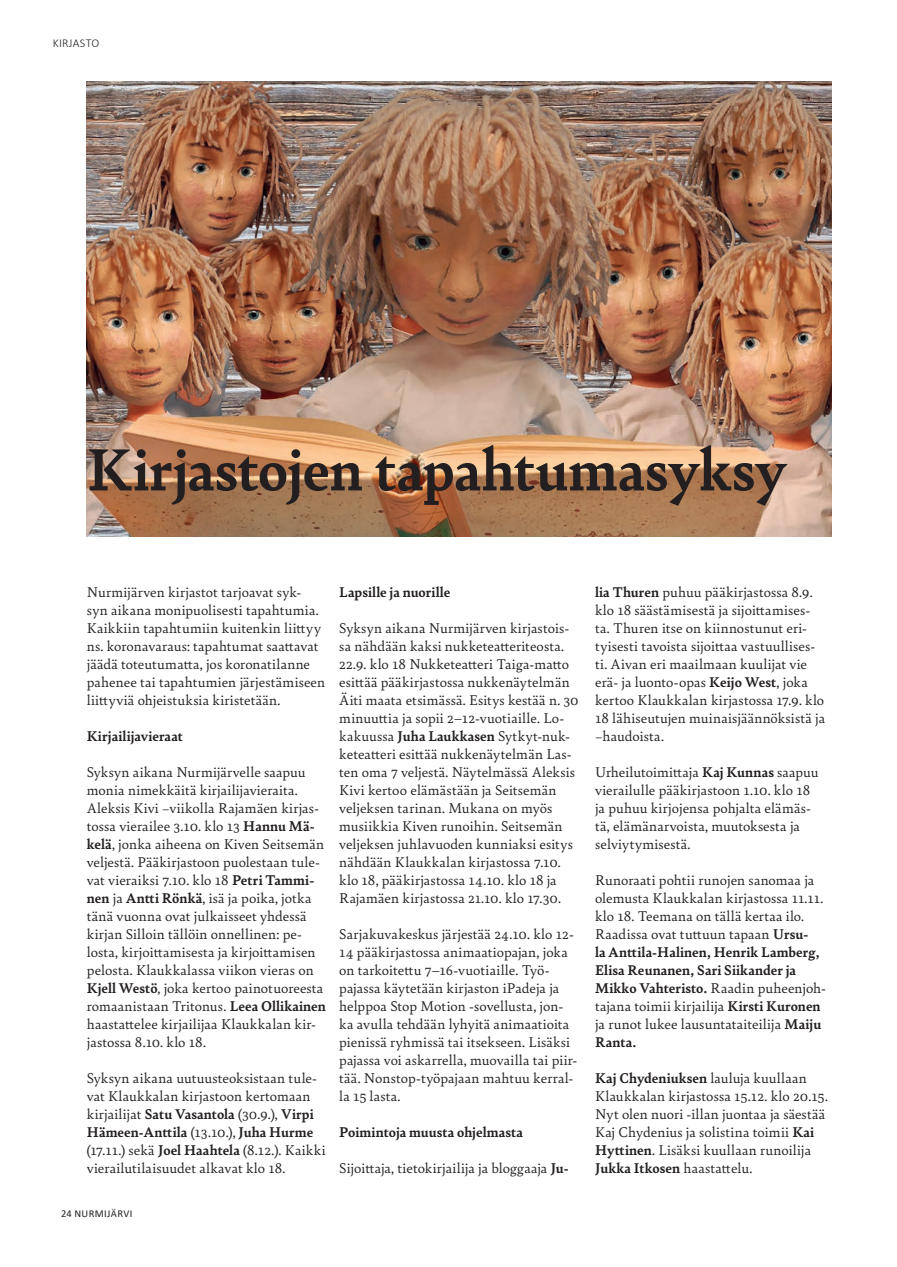
<style>
.page{position:relative;width:897px;height:1267px;background:#fff}
.page>*{position:absolute;margin:0;border:0;box-sizing:border-box;transform-origin:0 0}
.Sisällysluettelo{font:700 63px "Bely";letter-spacing:-.005em;color:#231f20}
.Sisällysluettelo-2{font:15px/18px "Bely";letter-spacing:.01em;color:#231f20}
.Sisällysluettelo-3{font:700 15px "Bely";letter-spacing:.01em;color:#231f20}
.Sisällysluettelo-4{font:300 12px "Calibri";letter-spacing:.015em;color:#231f20}
.t1{font:10.5px "Calibri";letter-spacing:.04em;color:#231f20}
.s1{font-weight:700}
.s2{font-style:italic;font-size:16.5px}
</style>
<div class="page">
<img style="left:87px;top:82px;width:744px;height:454px">
<p class="Sisällysluettelo-4" style="left:53px;top:35px;width:48px">KIRJASTO</p>
<p class="Sisällysluettelo" style="left:87px;top:425px;width:701px">Kirjastojen tapahtumasyksy</p>
<p class="Sisällysluettelo-2" style="left:87px;top:582px;width:240px">Nurmijärven kirjastot tarjoavat syk&shy;syn aikana monipuolisesti tapahtumia.<br>Kaikkiin tapahtumiin kuitenkin liittyy ns. koronavaraus: tapahtumat saattavat jäädä toteutumatta, jos koronatilanne pahenee tai tapahtumien järjestämiseen liittyviä ohjeistuksia kiristetään.</p>
<p class="Sisällysluettelo-3" style="left:87px;top:725px;width:97px">Kirjailijavieraat</p>
<p class="Sisällysluettelo-2" style="left:87px;top:762px;width:240px">Syksyn aikana Nurmijärvelle saapuu monia nimekkäitä kirjailijavieraita.<br>Aleksis Kivi –viikolla Rajamäen kirjas&shy;tossa vierailee 3.10. klo 13 <span class="s1">Hannu Mä&shy;kelä</span>, jonka aiheena on Kiven Seitsemän veljestä. Pääkirjastoon puolestaan tule&shy;vat vieraiksi 7.10. klo 18 <span class="s1">Petri Tammi&shy;nen</span> ja <span class="s1">Antti Rönkä</span>, isä ja poika, jotka tänä vuonna ovat julkaisseet yhdessä kirjan Silloin tällöin onnellinen: pe&shy;losta, kirjoittamisesta ja kirjoittamisen pelosta. Klaukkalassa viikon vieras on <span class="s1">Kjell Westö</span>, joka kertoo painotuoreesta romaanistaan Tritonus. <span class="s1">Leea Ollikainen </span>haastattelee kirjailijaa Klaukkalan kir&shy;jastossa 8.10. klo 18.</p>
<p class="Sisällysluettelo-2" style="left:87px;top:1068px;width:240px">Syksyn aikana uutuusteoksistaan tule&shy;vat Klaukkalan kirjastoon kertomaan kirjailijat <span class="s1">Satu Vasantola</span> (30.9.), <span class="s1">Virpi Hämeen-Anttila</span> (13.10.), <span class="s1">Juha Hurme </span>(17.11.) sekä <span class="s1">Joel Haahtela</span> (8.12.). Kaikki vierailutilaisuudet alkavat klo 18.</p>
<p class="t1" style="left:61px;top:1205px;width:73px">24 NURMIJÄRVI</p>
<p class="Sisällysluettelo-3" style="left:339px;top:581px;width:112px">Lapsille ja nuorille</p>
<p class="Sisällysluettelo-2" style="left:339px;top:618px;width:241px">Syksyn aikana Nurmijärven kirjastois&shy;sa nähdään kaksi nukketeatteriteosta.<br>22.9. klo 18 Nukketeatteri Taiga-matto esittää pääkirjastossa nukkenäytelmän Äiti maata etsimässä. Esitys kestää n. 30 minuuttia ja sopii 2<span class="s2">–</span>12-vuotiaille. Lo&shy;kakuussa <span class="s1">Juha Laukkasen</span> Sytkyt-nuk&shy;keteatteri esittää nukkenäytelmän Las&shy;ten oma 7 veljestä. Näytelmässä Aleksis Kivi kertoo elämästään ja Seitsemän veljeksen tarinan. Mukana on myös musiikkia Kiven runoihin. Seitsemän veljeksen juhlavuoden kunniaksi esitys nähdään Klaukkalan kirjastossa 7.10. klo 18, pääkirjastossa 14.10. klo 18 ja Rajamäen kirjastossa 21.10. klo 17.30.</p>
<p class="Sisällysluettelo-2" style="left:339px;top:924px;width:239px">Sarjakuvakeskus järjestää 24.10. klo 12- 14 pääkirjastossa animaatiopajan, joka on tarkoitettu 7<span class="s2">–</span>16-vuotiaille. Työ&shy;pajassa käytetään kirjaston iPadeja ja helppoa Stop Motion -sovellusta, jon&shy;ka avulla tehdään lyhyitä animaatioita pienissä ryhmissä tai itsekseen. Lisäksi pajassa voi askarrella, muovailla tai piir&shy;tää. Nonstop-työpajaan mahtuu kerral&shy;la 15 lasta.</p>
<p class="Sisällysluettelo-3" style="left:339px;top:1121px;width:185px">Poimintoja muusta ohjelmasta</p>
<p class="Sisällysluettelo-2" style="left:339px;top:1158px;width:231px">Sijoittaja, tietokirjailija ja bloggaaja <span class="s1">Ju-</span></p>
<p class="Sisällysluettelo-2" style="left:595px;top:582px;width:231px"><span class="s1">lia Thuren</span> puhuu pääkirjastossa 8.9. klo 18 säästämisestä ja sijoittamises&shy;ta. Thuren itse on kiinnostunut eri&shy;tyisesti tavoista sijoittaa vastuullises&shy;ti. Aivan eri maailmaan kuulijat vie erä- ja luonto-opas <span class="s1">Keijo West</span>, joka kertoo Klaukkalan kirjastossa 17.9. klo 18 lähiseutujen muinaisjäännöksistä ja –haudoista.</p>
<p class="Sisällysluettelo-2" style="left:595px;top:762px;width:225px">Urheilutoimittaja <span class="s1">Kaj Kunnas</span> saapuu vierailulle pääkirjastoon 1.10. klo 18 ja puhuu kirjojensa pohjalta elämäs&shy;tä, elämänarvoista, muutoksesta ja selviytymisestä.</p>
<p class="Sisällysluettelo-2" style="left:595px;top:870px;width:232px">Runoraati pohtii runojen sanomaa ja olemusta Klaukkalan kirjastossa 11.11. klo 18. Teemana on tällä kertaa ilo.<br>Raadissa ovat tuttuun tapaan <span class="s1">Ursu-<br>la Anttila-Halinen, Henrik Lamberg, Elisa Reunanen, Sari Siikander ja Mikko Vahteristo.</span> Raadin puheenjoh&shy;tajana toimii kirjailija <span class="s1">Kirsti Kuronen </span>ja runot lukee lausuntataiteilija <span class="s1">Maiju Ranta.</span></p>
<p class="Sisällysluettelo-2" style="left:595px;top:1068px;width:234px"><span class="s1">Kaj Chydeniuksen</span> lauluja kuullaan Klaukkalan kirjastossa 15.12. klo 20.15.<br>Nyt olen nuori -illan juontaa ja säestää Kaj Chydenius ja solistina toimii <span class="s1">Kai Hyttinen</span>. Lisäksi kuullaan runoilija <span class="s1">Jukka Itkosen</span> haastattelu.</p>
</div>
